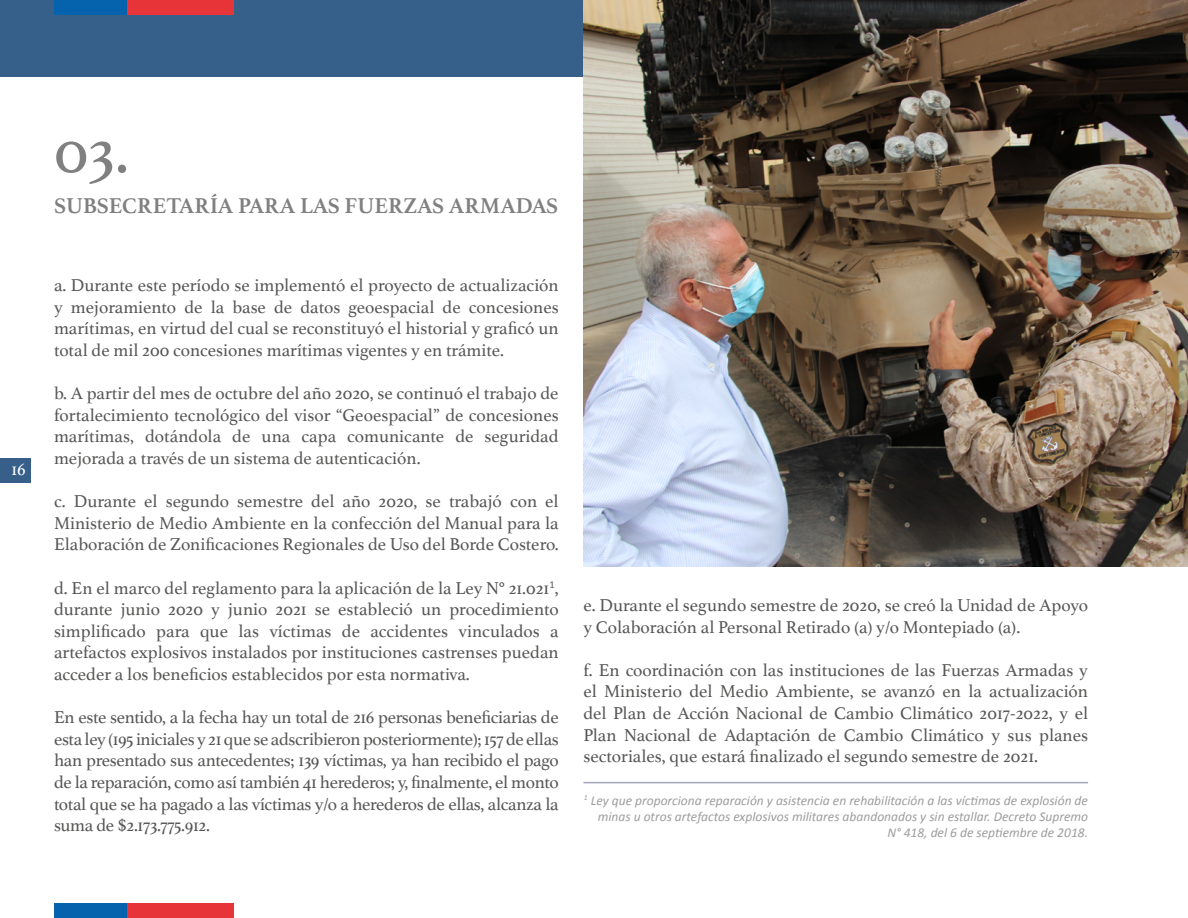
<style>
.page{position:relative;width:1188px;height:918px;background:#fff}
.page>*{position:absolute;margin:0;border:0;box-sizing:border-box;transform-origin:0 0}
.t1{font:64.5px "Athelas";color:#808080}
.t2{font:700 22.5px "Athelas";color:#808080}
.t3{font:18px/21.6px "Athelas";color:#575756;text-align:justify}
.t4{font:18px "Athelas";color:#fff}
.t5{font:italic 13.5px/16.2px "Calibri";color:#9d9d9c;text-align:right}
</style>
<div class="page">
<div style="left:0;top:458px;width:31px;height:24px;background:#365f8a"></div>
<div style="left:0;top:0;width:1188px;height:77px;background:#365f8a"></div>
<img style="left:583px;top:1px;width:605px;height:565px">
<hr style="left:583px;top:782px;width:505px;height:1px;background:#a5a5ba">
<div style="left:54px;top:0;width:74px;height:14px;background:#0563ad"></div>
<div style="left:128px;top:0;width:106px;height:14px;background:#e73439"></div>
<div style="left:54px;top:904px;width:74px;height:14px;background:#0563ad"></div>
<div style="left:128px;top:904px;width:106px;height:14px;background:#e73439"></div>
<p class="t4" style="left:11px;top:455px;width:16px">16</p>
<h1 class="t1" style="left:54px;top:100px;width:76px">03.</h1>
<p class="t2" style="left:54px;top:188px;width:506px">SUBSECRETARÍA PARA LAS FUERZAS ARMADAS</p>
<p class="t3" style="left:54px;top:274px;width:506px">a. Durante este período se implementó el proyecto de actualización y mejoramiento de la base de datos geoespacial de concesiones marítimas, en virtud del cual se reconstituyó el historial y graficó un total de mil 200 concesiones marítimas vigentes y en trámite.</p>
<p class="t3" style="left:54px;top:382px;width:506px">b. A partir del mes de octubre del año 2020, se continuó el trabajo de fortalecimiento tecnológico del visor “Geoespacial” de concesiones marítimas, dotándola de una capa comunicante de seguridad mejorada a través de un sistema de autenticación.</p>
<p class="t3" style="left:54px;top:490px;width:506px">c. Durante el segundo semestre del año 2020, se trabajó con el Ministerio de Medio Ambiente en la confección del Manual para la Elaboración de Zonificaciones Regionales de Uso del Borde Costero.</p>
<p class="t3" style="left:54px;top:576px;width:506px">d. En el marco del reglamento para la aplicación de la Ley N° 21.021<sup>1</sup>, durante junio 2020 y junio 2021 se estableció un procedimiento simplificado para que las víctimas de accidentes vinculados a artefactos explosivos instalados por instituciones castrenses puedan acceder a los beneficios establecidos por esta normativa.</p>
<p class="t3" style="left:54px;top:706px;width:506px">En este sentido, a la fecha hay un total de 216 personas beneficiarias de esta ley (195 iniciales y 21 que se adscribieron posteriormente); 157 de ellas han presentado sus antecedentes; 139 víctimas, ya han recibido el pago de la reparación, como así también 41 herederos; y, finalmente, el monto total que se ha pagado a las víctimas y/o a herederos de ellas, alcanza la suma de $2.173.775.912.</p>
<p class="t3" style="left:583px;top:594px;width:506px">e. Durante el segundo semestre de 2020, se creó la Unidad de Apoyo y Colaboración al Personal Retirado (a) y/o Montepiado (a).</p>
<p class="t3" style="left:583px;top:658px;width:506px">f. En coordinación con las instituciones de las Fuerzas Armadas y el Ministerio del Medio Ambiente, se avanzó en la actualización del Plan de Acción Nacional de Cambio Climático 2017-2022, y el Plan Nacional de Adaptación de Cambio Climático y sus planes sectoriales, que estará finalizado el segundo semestre de 2021.</p>
<p class="t5" style="left:584px;top:792px;width:506px"><sup>1</sup> Ley que proporciona reparación y asistencia en rehabilitación a las víctimas de explosión de minas u otros artefactos explosivos militares abandonados y sin estallar. Decreto Supremo<br>N° 418, del 6 de septiembre de 2018.</p>
</div>
